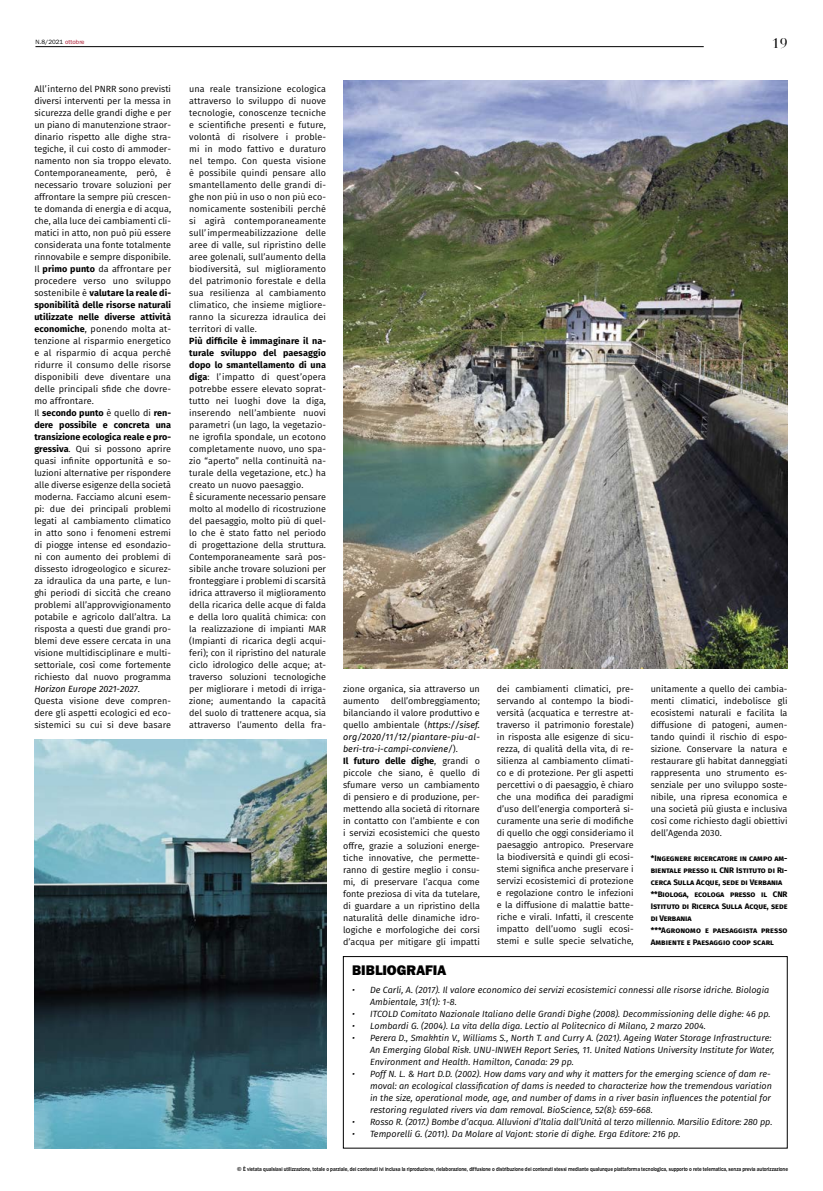
<style>
.page{position:relative;width:823px;height:1191px;background:#fff}
.page>*{position:absolute;margin:0;border:0;box-sizing:border-box;transform-origin:0 0}
.t1{font:14px "ITC Franklin Gothic Std Hvy";color:#000}
.t2{font:14px "Bauer Bodoni Std";color:#000}
.t3{font:9px/12px "Fira Sans";color:#000}
.t4{font:italic 9px/12px "Fira Sans";color:#000}
.t5{font:700 8px/12px "Fira Sans";color:#000}
.t6{font:6.2px "ITC Franklin Gothic Std";color:#000}
.t7{font:500 6px "Franklin Gothic";letter-spacing:-.01em;color:#000}
.s1{color:#a9132a}
.s2{font-weight:700}
.s3{font-style:italic}
</style>
<div class="page">
<hr style="left:35px;top:46px;width:668px;height:1px;background:#000">
<div style="left:343px;top:956px;width:444px;height:192px;border:1px solid #000"></div>
<img style="left:34px;top:740px;width:292px;height:408px">
<img style="left:343px;top:80px;width:444px;height:588px">
<p class="t6" style="left:35px;top:38px;width:51px">N.8/2021 <span class="s1">ottobre</span></p>
<p class="t3" style="left:34px;top:83px;width:138px">All’interno del PNRR sono previsti diversi interventi per la messa in sicurezza delle grandi dighe e per un piano di manutenzione straor&shy;dinario rispetto alle dighe stra&shy;tegiche, il cui costo di ammoder&shy;namento non sia troppo elevato.<br>Contemporaneamente, però, è necessario trovare soluzioni per affrontare la sempre più crescen&shy;te domanda di energia e di acqua, che, alla luce dei cambiamenti cli&shy;matici in atto, non può più essere considerata una fonte totalmente rinnovabile e sempre disponibile.<br>Il <span class="s2">primo punto</span> da affrontare per procedere verso uno sviluppo sostenibile è <span class="s2">valutare la reale di&shy;sponibilità delle risorse naturali utilizzate nelle diverse attività economiche</span>, ponendo molta at&shy;tenzione al risparmio energetico e al risparmio di acqua perché ridurre il consumo delle risorse disponibili deve diventare una delle principali sfide che dovre&shy;mo affrontare.<br>Il <span class="s2">secondo punto</span> è quello di <span class="s2">ren&shy;dere possibile e concreta una transizione ecologica reale e pro&shy;gressiva</span>. Qui si possono aprire quasi infinite opportunità e so&shy;luzioni alternative per rispondere alle diverse esigenze della società moderna. Facciamo alcuni esem&shy;pi: due dei principali problemi legati al cambiamento climatico in atto sono i fenomeni estremi di piogge intense ed esondazio&shy;ni con aumento dei problemi di dissesto idrogeologico e sicurez&shy;za idraulica da una parte, e lun&shy;ghi periodi di siccità che creano problemi all’approvvigionamento potabile e agricolo dall’altra. La risposta a questi due grandi pro&shy;blemi deve essere cercata in una visione multidisciplinare e multi&shy;settoriale, così come fortemente richiesto dal nuovo programma<br><span class="s3">Horizon Europe 2021-2027</span>.<br>Questa visione deve compren&shy;dere gli aspetti ecologici ed eco&shy;sistemici su cui si deve basare</p>
<p class="t3" style="left:189px;top:83px;width:138px;text-align:justify">una reale transizione ecologica attraverso lo sviluppo di nuove tecnologie, conoscenze tecniche e scientifiche presenti e future, volontà di risolvere i proble&shy;mi in modo fattivo e duraturo nel tempo. Con questa visione è possibile quindi pensare allo smantellamento delle grandi di&shy;ghe non più in uso o non più eco&shy;nomicamente sostenibili perché si agirà contemporaneamente sull’impermeabilizzazione delle aree di valle, sul ripristino delle aree golenali, sull’aumento della biodiversità, sul miglioramento del patrimonio forestale e della sua resilienza al cambiamento climatico, che insieme migliore&shy;ranno la sicurezza idraulica dei territori di valle.</p>
<p class="t3" style="left:189px;top:335px;width:138px"><span class="s2">Più difficile è immaginare il na&shy;turale sviluppo del paesaggio dopo lo smantellamento di una diga</span>: l’impatto di quest’opera potrebbe essere elevato soprat&shy;tutto nei luoghi dove la diga, inserendo nell’ambiente nuovi parametri (un lago, la vegetazio&shy;ne igrofila spondale, un ecotono completamente nuovo, uno spa&shy;zio “aperto” nella continuità na&shy;turale della vegetazione, etc.) ha creato un nuovo paesaggio.<br>È sicuramente necessario pensare molto al modello di ricostruzione del paesaggio, molto più di quel&shy;lo che è stato fatto nel periodo di progettazione della struttura.<br>Contemporaneamente sarà pos&shy;sibile anche trovare soluzioni per fronteggiare i problemi di scarsità idrica attraverso il miglioramento della ricarica delle acque di falda e della loro qualità chimica: con la realizzazione di impianti MAR (Impianti di ricarica degli acqui&shy;feri); con il ripristino del naturale ciclo idrologico delle acque; at&shy;traverso soluzioni tecnologiche per migliorare i metodi di irriga&shy;zione; aumentando la capacità del suolo di trattenere acqua, sia attraverso l’aumento della fra-</p>
<h1 class="t2" style="left:771px;top:35px;width:17px">19</h1>
<p class="t3" style="left:343px;top:683px;width:138px">zione organica, sia attraverso un aumento</p>
<p class="t3" style="left:343px;top:695px;width:138px;text-indent:48px">dell’ombreggiamento; bilanciando il valore produttivo e quello ambientale (<span class="s3">https://sisef. org/2020/11/12/piantare-piu-al&shy;beri-tra-i-campi-conviene/</span>).<br><span class="s2">Il futuro delle dighe</span>, grandi o piccole che siano, è quello di sfumare verso un cambiamento di pensiero e di produzione, per&shy;mettendo alla società di ritornare in contatto con l’ambiente e con i servizi ecosistemici che questo offre, grazie a soluzioni energe&shy;tiche innovative, che permette&shy;ranno di gestire meglio i consu&shy;mi, di preservare l’acqua come fonte preziosa di vita da tutelare, di guardare a un ripristino della naturalità delle dinamiche idro&shy;logiche e morfologiche dei corsi d’acqua per mitigare gli impatti</p>
<p class="t3" style="left:496px;top:683px;width:138px;text-align:justify">dei cambiamenti climatici, pre&shy;servando al contempo la biodi&shy;versità (acquatica e terrestre at&shy;traverso il patrimonio forestale) in risposta alle esigenze di sicu&shy;rezza, di qualità della vita, di re&shy;silienza al cambiamento climati&shy;co e di protezione. Per gli aspetti percettivi o di paesaggio, è chiaro che una modifica dei paradigmi d’uso dell’energia comporterà si&shy;curamente una serie di modifiche di quello che oggi consideriamo il paesaggio antropico. Preservare la biodiversità e quindi gli ecosi&shy;stemi significa anche preservare i servizi ecosistemici di protezione e regolazione contro le infezioni e la diffusione di malattie batte&shy;riche e virali. Infatti, il crescente impatto dell’uomo sugli ecosi&shy;stemi e sulle specie selvatiche,</p>
<p class="t3" style="left:650px;top:683px;width:138px;text-align:justify">unitamente a quello dei cambia&shy;menti climatici, indebolisce gli ecosistemi naturali e facilita la diffusione di patogeni, aumen&shy;tando quindi il rischio di espo&shy;sizione. Conservare la natura e restaurare gli habitat danneggiati rappresenta uno strumento es&shy;senziale per uno sviluppo soste&shy;nibile, una ripresa economica e una società più giusta e inclusiva così come richiesto dagli obiettivi dell’Agenda 2030.</p>
<p class="t5" style="left:650px;top:851px;width:138px">*Ingegnere ricercatore in campo am&shy;bientale presso il CNR Istituto di Ri&shy;cerca Sulla Acque, sede di Verbania **Biologa, ecologa presso il CNR<br>Istituto di Ricerca Sulla Acque, sede di Verbania<br>***Agronomo e paesaggista presso<br>Ambiente e Paesaggio coop scarl</p>
<h1 class="t1" style="left:352px;top:962px;width:96px">BIBLIOGRAFIA</h1>
<p class="t4" style="left:370px;top:983px;width:400px;text-indent:-18px">• De Carli, A. (2017). Il valore economico dei servizi ecosistemici connessi alle risorse idriche. Biologia<br>Ambientale, 31(1): 1-8.</p>
<p class="t4" style="left:352px;top:1007px;width:420px">• ITCOLD Comitato Nazionale Italiano delle Grandi Dighe (2008). Decommissioning delle dighe: 46 pp.</p>
<p class="t4" style="left:352px;top:1019px;width:355px">• Lombardi G. (2004). La vita della diga. Lectio al Politecnico di Milano, 2 marzo 2004.</p>
<p class="t4" style="left:370px;top:1031px;width:406px;text-indent:-18px">• Perera D., Smakhtin V., Williams S., North T. and Curry A. (2021). Ageing Water Storage Infrastructure:<br>An Emerging Global Risk. UNU-INWEH Report Series, 11. United Nations University Institute for Water,<br>Environment and Health. Hamilton, Canada: 29 pp.</p>
<p class="t4" style="left:370px;top:1067px;width:403px;text-indent:-18px">• Poff N. L. &amp; Hart D.D. (2002). How dams vary and why it matters for the emerging science of dam re&shy;moval: an ecological classification of dams is needed to characterize how the tremendous variation in the size, operational mode, age, and number of dams in a river basin influences the potential for restoring regulated rivers via dam removal. BioScience, 52(8): 659-668.</p>
<p class="t4" style="left:352px;top:1115px;width:421px">• Rosso R. (2017.) Bombe d’acqua. Alluvioni d’Italia dall’Unità al terzo millennio. Marsilio Editore: 280 pp.</p>
<p class="t4" style="left:352px;top:1127px;width:330px">• Temporelli G. (2011). Da Molare al Vajont: storie di dighe. Erga Editore: 216 pp.</p>
<p class="t7" style="left:237px;top:1166px;width:552px">© È vietata qualsiasi utilizzazione, totale o parziale, dei contenuti ivi inclusa la riproduzione, rielaborazione, diffusione o distribuzione dei contenuti stessi mediante qualunque piattaforma tecnologica, supporto o rete telematica, senza previa autorizzazione</p>
</div>
